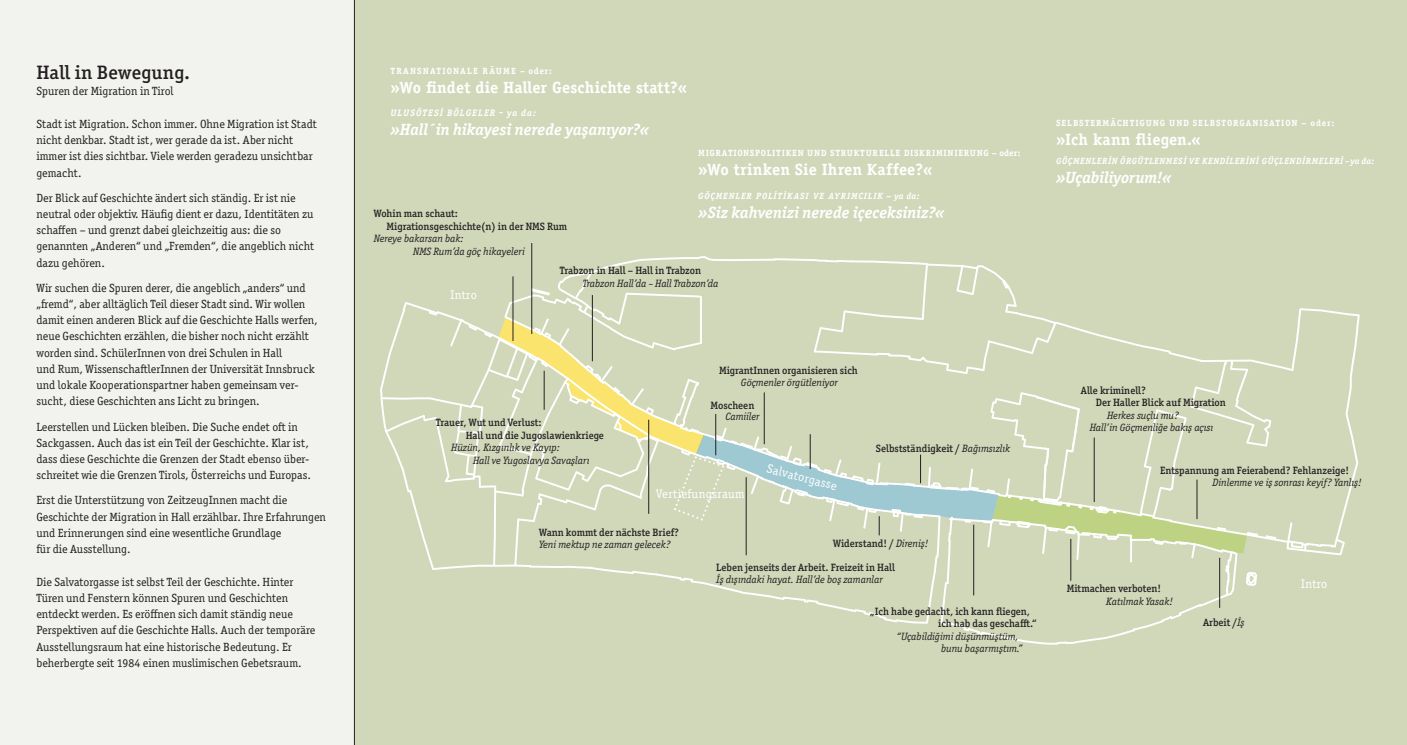
<style>
.page{position:relative;width:1407px;height:745px;background:#fff}
.page>*{position:absolute;margin:0;border:0;box-sizing:border-box;transform-origin:0 0}
.t1{font:500 19.5px "Officina Serif ITC Pro";letter-spacing:.01em;color:#231f20}
.t2{font:italic 700 16.25px "Officina Serif ITC Pro";letter-spacing:.01em;color:#fff}
.t3{font:700 16.25px "Officina Serif";letter-spacing:.005em;color:#fff}
.t4{font:12.5px "Officina Serif ITC Pro";letter-spacing:.025em;color:#fff}
.t5{font:11.88px/16.2px "Officina Serif ITC Pro";color:#231f20}
.t6{font:500 10.62px/12.5px "Officina Serif ITC Pro";color:#231f20}
.t7{font:italic 10.62px/12.5px "Officina Serif ITC Pro";color:#231f20}
.t8{font:italic 700 9.38px "Officina Serif ITC Pro";letter-spacing:.115em;color:#fff}
.t9{font:700 9px "Officina Serif";letter-spacing:.095em;color:#fff}
.t10{font:italic 700 9px "Officina Serif ITC Pro";letter-spacing:.07em;color:#fff}
.t11{font:italic 700 9px "Officina Serif";letter-spacing:.095em;color:#fff}
.t12{font:700 9px "Officina Serif";letter-spacing:.125em;color:#fff}
.s1{font-family:"Officina Serif ITC Pro"}
.s2{font-weight:400;font-style:italic}
</style>
<div class="page">
<div style="left:0;top:0;width:1407px;height:744px;background:#f2f2ef"></div>
<div style="left:354px;top:0;width:1053px;height:744px;background:#d1d8ba"></div>
<hr style="left:354px;top:0;width:1px;height:744px;background:#231f20">
<hr style="left:531px;top:243px;width:1px;height:91px;background:#231f20">
<svg style="left:380px;top:256px;width:979px;height:388px"></svg>
<h1 class="t1" style="left:36px;top:60px;width:155px">Hall in Bewegung.</h1>
<p class="t5" style="left:36px;top:83px;width:139px">Spuren der Migration in Tirol</p>
<p class="t5" style="left:36px;top:115px;width:282px">Stadt ist Migration. Schon immer. Ohne Migration ist Stadt nicht denkbar. Stadt ist, wer gerade da ist. Aber nicht immer ist dies sichtbar. Viele werden geradezu unsichtbar gemacht.</p>
<p class="t5" style="left:36px;top:189px;width:279px">Der Blick auf Geschichte ändert sich ständig. Er ist nie neutral oder objektiv. Häufig dient er dazu, Identitäten zu schaffen – und grenzt dabei gleichzeitig aus: die so genannten „Anderen“ und „Fremden“, die angeblich nicht dazu gehören.</p>
<p class="t5" style="left:36px;top:279px;width:283px">Wir suchen die Spuren derer, die angeblich „anders“ und „fremd“, aber alltäglich Teil dieser Stadt sind. Wir wollen damit einen anderen Blick auf die Geschichte Halls werfen, neue Geschichten erzählen, die bisher noch nicht erzählt worden sind. SchülerInnen von drei Schulen in Hall<br>und Rum, WissenschaftlerInnen der Universität Innsbruck und lokale Kooperationspartner haben gemeinsam ver&shy;sucht, diese Geschichten ans Licht zu bringen.</p>
<p class="t5" style="left:36px;top:418px;width:276px">Leerstellen und Lücken bleiben. Die Suche endet oft in Sackgassen. Auch das ist ein Teil der Geschichte. Klar ist, dass diese Geschichte die Grenzen der Stadt ebenso über&shy;schreitet wie die Grenzen Tirols, Österreichs und Europas.</p>
<p class="t5" style="left:36px;top:492px;width:291px">Erst die Unterstützung von ZeitzeugInnen macht die Geschichte der Migration in Hall erzählbar. Ihre Erfahrungen und Erinnerungen sind eine wesentliche Grundlage<br>für die Ausstellung.</p>
<p class="t5" style="left:36px;top:573px;width:280px">Die Salvatorgasse ist selbst Teil der Geschichte. Hinter Türen und Fenstern können Spuren und Geschichten entdeckt werden. Es eröffnen sich damit ständig neue Perspektiven auf die Geschichte Halls. Auch der temporäre Ausstellungsraum hat eine historische Bedeutung. Er beherbergte seit 1984 einen muslimischen Gebetsraum.</p>
<p class="t12" style="left:390px;top:66px;width:163px">TRANSNAT IONALE RÄUME – ODER:</p>
<h2 class="t3" style="left:390px;top:77px;width:298px">»WO FINDET DIE HALLER GESCHICHTE STATT?«</h2>
<p class="t8" style="left:390px;top:107px;width:147px">Ulusötesİ bölgeler – ya da:</p>
<h2 class="t2" style="left:390px;top:120px;width:260px">»Hall´in hikayesi nerede yaşanıyor?«</h2>
<p class="t6" style="left:387px;top:207px;width:182px;text-indent:-13px">Wohin man schaut:<br>Migrationsgeschichte(n) in der NMS Rum</p>
<p class="t7" style="left:413px;top:232px;width:113px;text-indent:-39px">Nereye bakarsan bak:<br>NMS Rum’da göç hikayeleri</p>
<p class="t9" style="left:698px;top:147px;width:324px">MIGRATIONSPOLITIKEN UND STRUKTURELLE DISKRIMINIERUNG – ODER:</p>
<h2 class="t3" style="left:698px;top:159px;width:236px">»WO TRINKEN SIE IHREN KAFFEE?«</h2>
<p class="t11" style="left:698px;top:191px;width:223px">GÖÇMENLER POL<span class="s1">İ</span>T<span class="s1">İ</span>KASI VE AYRIMCILIK – YA DA:</p>
<h2 class="t2" style="left:698px;top:202px;width:248px">»Siz kahvenizi nerede içeceksiniz?«</h2>
<p class="t4" style="left:450px;top:287px;width:28px">Intro</p>
<p class="t6" style="left:560px;top:263px;width:143px">Trabzon in Hall – Hall in Trabzon</p>
<p class="t7" style="left:583px;top:277px;width:137px">Trabzon Hall’da – Hall Trabzon’da</p>
<p class="t9" style="left:1056px;top:117px;width:280px">SELBSTERMÄCHTIGUNG UND SELBSTORGANISATION – ODER:</p>
<h2 class="t3" style="left:1056px;top:129px;width:146px">»ICH KANN FLIEGEN.«</h2>
<p class="t10" style="left:1056px;top:155px;width:71px">GÖ ÇMENLER İN ÖRG</p>
<p class="t10" style="left:1137px;top:155px;width:188px">ÜTLENMES İ VE KENDİLER İNİ GÜÇLENDİRMELER</p>
<p class="t10" style="left:1340px;top:155px;width:35px">İ – ya da:</p>
<h2 class="t2" style="left:1056px;top:167px;width:117px">»Uçabiliyorum!«</h2>
<p class="t6" style="left:466px;top:415px;width:140px;line-height:13.1px;text-indent:-30px">Trauer, Wut und Verlust:<br>Hall und die Jugoslawienkriege</p>
<p class="t7" style="left:473px;top:441px;width:118px;text-indent:-22px">Hüzün, Kızgınlık ve Kayıp:<br>Hall ve Yugoslavya Savaşları</p>
<p class="t6" style="left:719px;top:363px;width:140px">MigrantInnen organisieren sich</p>
<p class="t7" style="left:741px;top:376px;width:98px">Göçmenler örgütleniyor</p>
<p class="t6" style="left:710px;top:398px;width:45px">Moscheen</p>
<p class="t7" style="left:725px;top:410px;width:36px">Camiiler</p>
<p class="t4" style="left:656px;top:486px;width:90px">Vertiefungsraum</p>
<p class="t4" style="left:769px;top:461px;width:74px;rotate:14deg">Salvatorgasse</p>
<p class="t6" style="left:876px;top:441px;width:136px">Selbstständigkeit / <span class="s2">Bağımsızlık</span></p>
<p class="t6" style="left:539px;top:525px;width:141px">Wann kommt der nächste Brief?</p>
<p class="t7" style="left:539px;top:538px;width:133px">Yeni mektup ne zaman gelecek?</p>
<p class="t6" style="left:833px;top:537px;width:97px">Widerstand! / <span class="s2">Direniş!</span></p>
<p class="t6" style="left:716px;top:560px;width:180px">Leben jenseits der Arbeit. Freizeit in Hall</p>
<p class="t7" style="left:716px;top:573px;width:168px">İş dışındaki hayat. Hall’de boş zamanlar</p>
<p class="t6" style="left:938px;top:604px;width:100px;text-indent:-68px">„Ich habe gedacht, ich kann fliegen, ich hab das geschafft.“</p>
<p class="t7" style="left:941px;top:629px;width:83px;text-indent:-45px">“Uçabildiğimi düşünmüştüm, bunu başarmıştım.”</p>
<p class="t6" style="left:1096px;top:383px;width:132px;text-indent:-15px">Alle kriminell?<br>Der Haller Blick auf Migration</p>
<p class="t7" style="left:1089px;top:408px;width:125px;text-indent:18px">Herkes suçlu mu?<br>Hall’in Göçmenliğe bakış açısı</p>
<p class="t6" style="left:1160px;top:463px;width:191px">Entspannung am Feierabend? Fehlanzeige!</p>
<p class="t7" style="left:1212px;top:476px;width:151px">Dinlenme ve iş sonrası keyif? Yanlış!</p>
<p class="t6" style="left:1067px;top:582px;width:96px">Mitmachen verboten!</p>
<p class="t7" style="left:1106px;top:594px;width:68px">Katılmak Yasak!</p>
<p class="t6" style="left:1203px;top:615px;width:43px">Arbeit /<span class="s2">İş</span></p>
<p class="t4" style="left:1300px;top:576px;width:28px">Intro</p>
</div>
